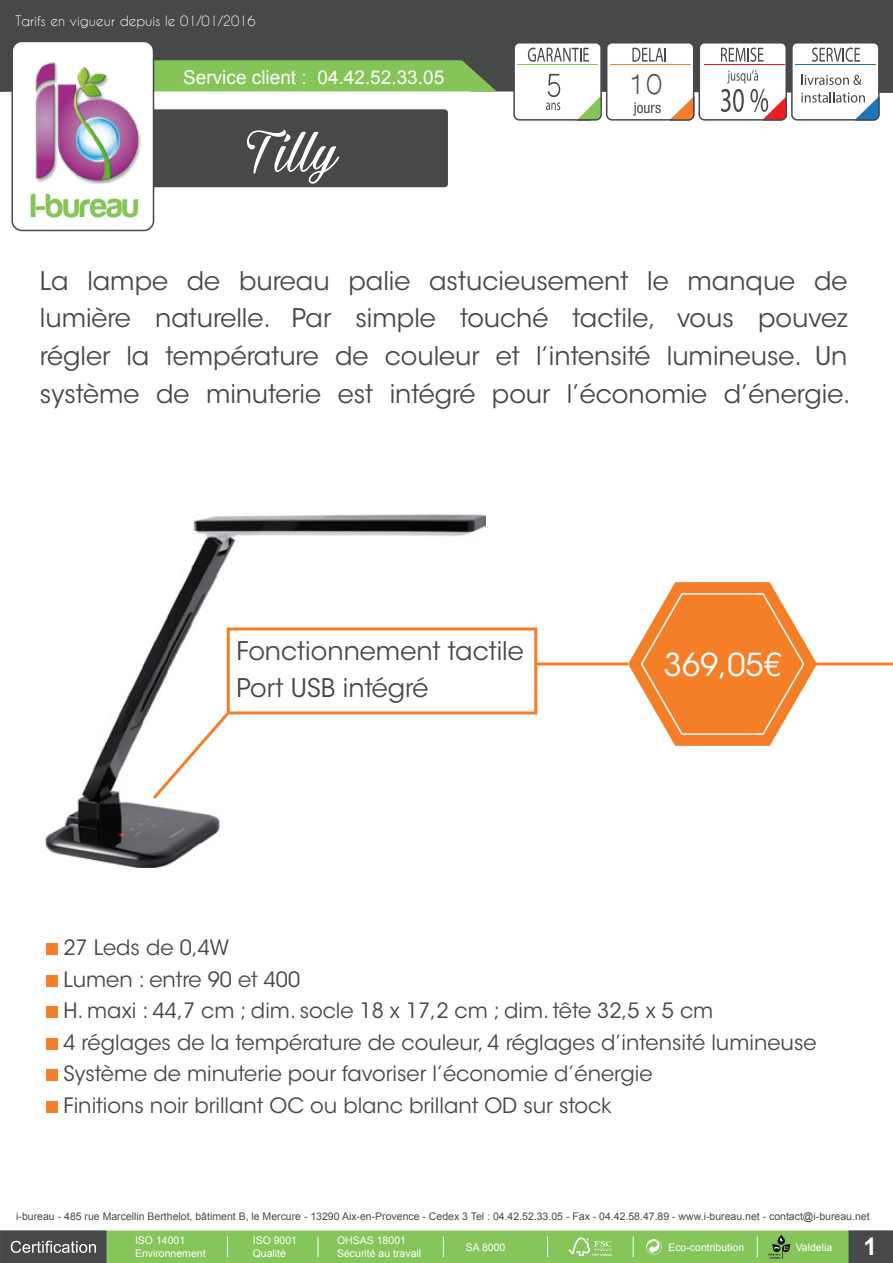
<style>
.page{position:relative;width:893px;height:1263px;background:#fff}
.page>*{position:absolute;margin:0;border:0;box-sizing:border-box;transform-origin:0 0}
.t1{font:66px "Milasian PERSONAL";color:#fff}
.t2{font:36.9px "Microsoft Yi Baiti";color:#46484a}
.t3{font:34.5px "Harabara";color:#85c557}
.t4{font:31.5px "ITC Avant Garde Std";color:#fff}
.t5{font:25.5px/37.5px "ITC Avant Garde Std";color:#46484a}
.t6{font:700 24.3px "Arial";color:#fff}
.t7{font:21px/31.5px "ITC Avant Garde Std";color:#46484a}
.t8{font:19.05px "Arial";color:#fff}
.t9{font:condensed 15px "Helvetica Neue LT Std";color:#46484a}
.t10{font:13.5px "Caviar Dreams";color:#fff}
.t11{font:10.5px "Arial";color:#46484a}
.t12{font:10.5px/12.6px "Arial";color:#fff}
</style>
<div class="page">
<svg style="left:628px;top:582px;width:189px;height:164px"></svg>
<img style="left:46px;top:514px;width:439px;height:353px">
<div style="left:46px;top:943px;width:11px;height:12px;background:#f57e29"></div>
<div style="left:46px;top:975px;width:11px;height:11px;background:#f57e29"></div>
<div style="left:46px;top:1006px;width:11px;height:12px;background:#f57e29"></div>
<div style="left:46px;top:1038px;width:11px;height:11px;background:#f57e29"></div>
<div style="left:46px;top:1069px;width:11px;height:12px;background:#f57e29"></div>
<div style="left:46px;top:1101px;width:11px;height:11px;background:#f57e29"></div>
<svg style="left:150px;top:709px;width:82px;height:93px"></svg>
<div style="left:227px;top:627px;width:310px;height:87px;border:3px solid #f57e29"></div>
<hr style="left:815px;top:662px;width:78px;height:3px;background:#f57e29">
<hr style="left:536px;top:662px;width:92px;height:3px;background:#f57e29">
<div style="left:0;top:0;width:893px;height:93px;background:#46484a"></div>
<div style="left:792px;top:43px;width:87px;height:77px;background:#fff;border-radius:5px"></div>
<div style="left:791px;top:42px;width:89px;height:79px;border:2px solid #46484a;border-radius:5px"></div>
<div style="left:607px;top:43px;width:87px;height:77px;background:#fff;border-radius:5px"></div>
<div style="left:606px;top:42px;width:88px;height:79px;border:2px solid #46484a;border-radius:5px"></div>
<div style="left:699px;top:43px;width:87px;height:77px;background:#fff;border-radius:5px"></div>
<div style="left:698px;top:42px;width:89px;height:79px;border:2px solid #46484a;border-radius:5px"></div>
<svg style="left:669px;top:95px;width:26px;height:26px"></svg>
<hr style="left:610px;top:64px;width:80px;height:1px;background:#f57e29">
<hr style="left:704px;top:64px;width:80px;height:1px;background:#ed1d24">
<hr style="left:795px;top:64px;width:81px;height:1px;background:#1c75bc">
<svg style="left:632px;top:48px;width:34px;height:14px"></svg>
<svg style="left:721px;top:48px;width:42px;height:14px"></svg>
<svg style="left:812px;top:48px;width:48px;height:14px"></svg>
<svg style="left:801px;top:74px;width:60px;height:11px"></svg>
<svg style="left:801px;top:92px;width:79px;height:29px"></svg>
<svg style="left:721px;top:70px;width:67px;height:51px"></svg>
<svg style="left:513px;top:41px;width:90px;height:80px"></svg>
<div style="left:154px;top:109px;width:294px;height:78px;background:#46484a"></div>
<svg style="left:154px;top:60px;width:343px;height:31px;background:#81bd56"></svg>
<div style="left:12px;top:41px;width:141px;height:189px;background:#fff;border-radius:10px"></div>
<div style="left:11px;top:41px;width:143px;height:190px;border:2px solid #46484a;border-radius:10px"></div>
<img style="left:35px;top:62px;width:106px;height:121px">
<svg style="left:0;top:1230px;width:893px;height:33px;background:#7fb25c"></svg>
<p class="t10" style="left:15px;top:12px;width:242px">Tarifs en vigueur depuis le 01/01/2016</p>
<p class="t8" style="left:183px;top:65px;width:263px">Service client : 04.42.52.33.05</p>
<h3 class="t3" style="left:31px;top:187px;width:110px">I-bureau</h3>
<h1 class="t1" style="left:247px;top:114px;width:92px">Tilly</h1>
<h2 class="t2" style="left:626px;top:63px;width:39px">10</h2>
<p class="t9" style="left:634px;top:99px;width:29px">jours</p>
<p class="t5" style="left:40px;top:262px;width:812px">La lampe de bureau palie astucieusement le manque de lumière naturelle. Par simple touché tactile, vous pouvez régler la température de couleur et l’intensité lumineuse. Un système de minuterie est intégré pour l’économie d’énergie.</p>
<p class="t5" style="left:236px;top:632px;width:289px">Fonctionnement tactile<br>Port USB intégré</p>
<h3 class="t4" style="left:664px;top:645px;width:119px">369,05€</h3>
<p class="t7" style="left:63px;top:932px;width:755px">27 Leds de 0,4W<br>Lumen : entre 90 et 400<br>H. maxi : 44,7 cm ; dim. socle 18 x 17,2 cm ; dim. tête 32,5 x 5 cm<br>4 réglages de la température de couleur, 4 réglages d’intensité lumineuse Système de minuterie pour favoriser l’économie d’énergie<br>Finitions noir brillant OC ou blanc brillant OD sur stock</p>
<p class="t11" style="left:16px;top:1209px;width:855px">i-bureau - 485 rue Marcellin Berthelot, bâtiment B, le Mercure - 13290 Aix-en-Provence - Cedex 3 Tel : 04.42.52.33.05 - Fax - 04.42.58.47.89 - www.i-bureau.net - contact@i-bureau.net</p>
<p class="t12" style="left:253px;top:1234px;width:46px">ISO 9001<br>Qualité</p>
<p class="t12" style="left:337px;top:1234px;width:86px">OHSAS 18001<br>Sécurité au travail</p>
<p class="t12" style="left:466px;top:1241px;width:41px">SA 8000</p>
<p class="t12" style="left:668px;top:1241px;width:77px">Eco-contribution</p>
<p class="t12" style="left:796px;top:1241px;width:38px">Valdelia</p>
<p class="t12" style="left:135px;top:1234px;width:72px">ISO 14001<br>Environnement</p>
<p class="t6" style="left:863px;top:1230px;width:15px">1</p>
</div>
